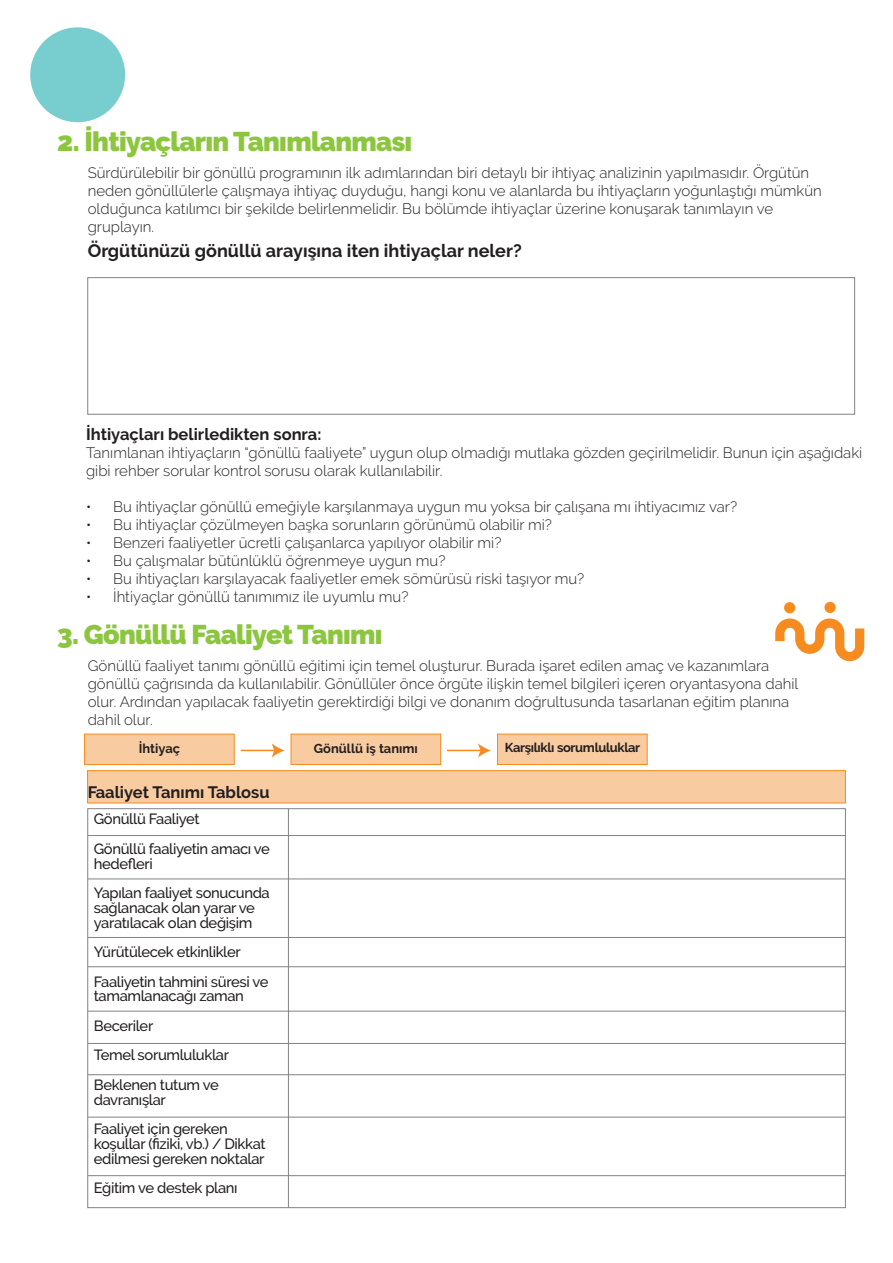
<style>
.page{position:relative;width:893px;height:1263px;background:#fff}
.page>*{position:absolute;margin:0;border:0;box-sizing:border-box;transform-origin:0 0}
.t1{font:900 27px "Raleway";letter-spacing:-.025em;color:#8bc63e}
.t2{font:700 18px "Raleway";color:#231f20}
.t3{font:700 16.5px "Raleway";color:#231f20}
.t4{font:300 15px/18px "Raleway";color:#231f20}
.t5{font:500 14.7px/29.5px "Raleway";letter-spacing:-.025em;color:#231f20}
.t6{font:700 12.9px "Raleway";letter-spacing:-.025em;color:#231f20}
.t7{font:700 12.9px "Raleway";color:#231f20}
</style>
<div class="page">
<div style="left:87px;top:770px;width:759px;height:33px;background:#f9cba1;border:1px solid #f68b1f"></div>
<div style="left:30px;top:27px;width:95px;height:95px;background:#78cdcf;border-radius:50%"></div>
<svg style="left:775px;top:618px;width:89px;height:43px"></svg>
<div style="left:784px;top:602px;width:11px;height:11px;background:#f68b1f;border-radius:50%"></div>
<div style="left:824px;top:602px;width:12px;height:11px;background:#f68b1f;border-radius:50%"></div>
<div style="left:87px;top:277px;width:768px;height:138px;border:1px solid #808285"></div>
<div style="left:84px;top:734px;width:151px;height:31px;background:#f9cba1;border:1px solid #f68b1f"></div>
<div style="left:291px;top:734px;width:150px;height:31px;background:#f9cba1;border:1px solid #f68b1f"></div>
<div style="left:497px;top:734px;width:150px;height:31px;background:#f9cba1;border:1px solid #f68b1f"></div>
<hr style="left:241px;top:750px;width:34px;height:1px;background:#f68b1f">
<svg style="left:272px;top:743px;width:12px;height:14px"></svg>
<hr style="left:447px;top:750px;width:35px;height:1px;background:#f68b1f">
<svg style="left:478px;top:743px;width:13px;height:14px"></svg>
<hr style="left:88px;top:835px;width:757px;height:1px;background:#808285">
<hr style="left:88px;top:878px;width:757px;height:1px;background:#808285">
<hr style="left:88px;top:937px;width:757px;height:1px;background:#808285">
<hr style="left:88px;top:966px;width:757px;height:1px;background:#808285">
<hr style="left:88px;top:1011px;width:757px;height:1px;background:#808285">
<hr style="left:88px;top:1043px;width:757px;height:1px;background:#808285">
<hr style="left:88px;top:1074px;width:757px;height:1px;background:#808285">
<hr style="left:88px;top:1117px;width:757px;height:1px;background:#808285">
<hr style="left:88px;top:1175px;width:757px;height:1px;background:#808285">
<hr style="left:288px;top:809px;width:1px;height:399px;background:#808285">
<h1 class="t1" style="left:57px;top:126px;width:356px">2. İhtiyaçların Tanımlanması</h1>
<p class="t4" style="left:88px;top:164px;width:736px">Sürdürülebilir bir gönüllü programının ilk adımlarından biri detaylı bir ihtiyaç analizinin yapılmasıdır. Örgütün neden gönüllülerle çalışmaya ihtiyaç duyduğu, hangi konu ve alanlarda bu ihtiyaçların yoğunlaştığı mümkün olduğunca katılımcı bir şekilde belirlenmelidir. Bu bölümde ihtiyaçlar üzerine konuşarak tanımlayın ve gruplayın.</p>
<p class="t2" style="left:88px;top:240px;width:435px">Örgütünüzü gönüllü arayışına iten ihtiyaçlar neler?</p>
<p class="t3" style="left:86px;top:425px;width:237px">İhtiyaçları belirledikten sonra:</p>
<p class="t4" style="left:86px;top:444px;width:778px">Tanımlanan ihtiyaçların “gönüllü faaliyete” uygun olup olmadığı mutlaka gözden geçirilmelidir. Bunun için aşağıdaki gibi rehber sorular kontrol sorusu olarak kullanılabilir.</p>
<p class="t4" style="left:86px;top:498px;width:652px">• Bu ihtiyaçlar gönüllü emeğiyle karşılanmaya uygun mu yoksa bir çalışana mı ihtiyacımız var?</p>
<p class="t4" style="left:86px;top:516px;width:467px">• Bu ihtiyaçlar çözülmeyen başka sorunların görünümü olabilir mi?</p>
<p class="t4" style="left:86px;top:534px;width:417px">• Benzeri faaliyetler ücretli çalışanlarca yapılıyor olabilir mi?</p>
<p class="t4" style="left:86px;top:552px;width:361px">• Bu çalışmalar bütünlüklü öğrenmeye uygun mu?</p>
<p class="t4" style="left:86px;top:570px;width:500px">• Bu ihtiyaçları karşılayacak faaliyetler emek sömürüsü riski taşıyor mu?</p>
<p class="t4" style="left:86px;top:588px;width:324px">• İhtiyaçlar gönüllü tanımımız ile uyumlu mu?</p>
<h1 class="t1" style="left:57px;top:619px;width:327px">3. Gönüllü Faaliyet Tanımı</h1>
<p class="t4" style="left:88px;top:656px;width:712px">Gönüllü faaliyet tanımı gönüllü eğitimi için temel oluşturur. Burada işaret edilen amaç ve kazanımlara gönüllü çağrısında da kullanılabilir. Gönüllüler önce örgüte ilişkin temel bilgileri içeren oryantasyona dahil olur. Ardından yapılacak faaliyetin gerektirdiği bilgi ve donanım doğrultusunda tasarlanan eğitim planına dahil olur.</p>
<p class="t7" style="left:139px;top:741px;width:43px">İhtiyaç</p>
<p class="t7" style="left:314px;top:741px;width:105px">Gönüllü iş tanımı</p>
<p class="t6" style="left:505px;top:740px;width:137px">Karşılıklı sorumluluklar</p>
<p class="t3" style="left:88px;top:783px;width:183px">Faaliyet Tanımı Tablosu</p>
<p class="t5" style="left:94px;top:804px;width:178px">Gönüllü Faaliyet<br>Gönüllü faaliyetin amacı ve</p>
<p class="t5" style="left:94px;top:848px;width:177px">hedefleri<br>Yapılan faaliyet sonucunda</p>
<p class="t5" style="left:94px;top:900px;width:163px;line-height:14.7px">sağlanacak olan yarar ve yaratılacak olan değişim</p>
<p class="t5" style="left:94px;top:937px;width:176px">Yürütülecek etkinlikler<br>Faaliyetin tahmini süresi ve</p>
<p class="t5" style="left:94px;top:981px;width:152px">tamamlanacağı zaman<br>Beceriler<br>Temel sorumluluklar<br>Beklenen tutum ve</p>
<p class="t5" style="left:94px;top:1085px;width:135px">davranışlar<br>Faaliyet için gereken</p>
<p class="t5" style="left:94px;top:1136px;width:173px;line-height:14.7px">koşullar (fiziki, vb.) / Dikkat edilmesi gereken noktalar</p>
<p class="t5" style="left:94px;top:1173px;width:145px">Eğitim ve destek planı</p>
</div>
